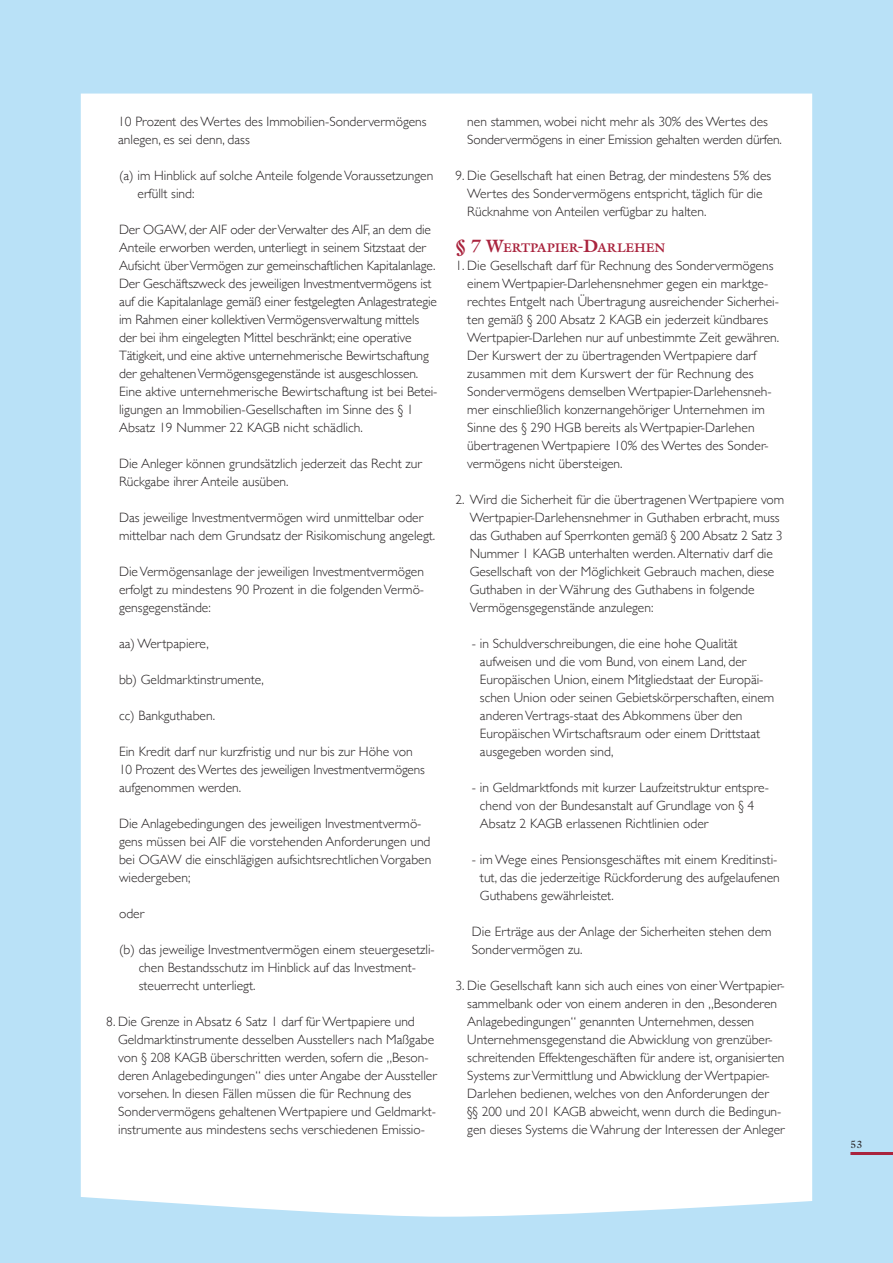
<style>
.page{position:relative;width:893px;height:1263px;background:#b9e1f7}
.page>*{position:absolute;margin:0;border:0;box-sizing:border-box;transform-origin:0 0}
.t1{font:300 13.5px/18px "Gill Sans";color:#231f20}
.t2{font:700 12.6px "Galliard";color:#a9233d}
.t3{font:10.5px "Galliard";color:#231f20}
.s1{font-size:18px}
</style>
<div class="page">
<div style="left:81px;top:94px;width:731px;height:1123px;background:#fff"></div>
<hr style="left:850px;top:1152px;width:43px;height:3px;background:#a9233d">
<p class="t1" style="left:118px;top:112px;width:310px">10 Prozent des Wertes des Immobilien-Sondervermögens anlegen, es sei denn, dass</p>
<p class="t1" style="left:138px;top:166px;width:297px;text-indent:-19px">(a) im Hinblick auf solche Anteile folgende Voraussetzungen erfüllt sind:</p>
<p class="t1" style="left:119px;top:220px;width:320px">Der OGAW, der AIF oder der Verwalter des AIF, an dem die Anteile erworben werden, unterliegt in seinem Sitzstaat der Aufsicht über Vermögen zur gemeinschaftlichen Kapitalanlage.<br>Der Geschäftszweck des jeweiligen Investmentvermögens ist auf die Kapitalanlage gemäß einer festgelegten Anlagestrategie im Rahmen einer kollektiven Vermögensverwaltung mittels der bei ihm eingelegten Mittel beschränkt; eine operative Tätigkeit, und eine aktive unternehmerische Bewirtschaftung der gehaltenen Vermögensgegenstände ist ausgeschlossen.<br>Eine aktive unternehmerische Bewirtschaftung ist bei Betei&shy;ligungen an Immobilien-Gesellschaften im Sinne des § 1<br>Absatz 19 Nummer 22 KAGB nicht schädlich.</p>
<p class="t1" style="left:119px;top:454px;width:304px">Die Anleger können grundsätzlich jederzeit das Recht zur<br>Rückgabe ihrer Anteile ausüben.</p>
<p class="t1" style="left:119px;top:508px;width:318px">Das jeweilige Investmentvermögen wird unmittelbar oder mittelbar nach dem Grundsatz der Risikomischung angelegt.</p>
<p class="t1" style="left:119px;top:562px;width:307px;text-align:justify">Die Vermögensanlage der jeweiligen Investmentvermögen erfolgt zu mindestens 90 Prozent in die folgenden Vermö&shy;gensgegenstände:</p>
<p class="t1" style="left:119px;top:634px;width:91px">aa) Wertpapiere,</p>
<p class="t1" style="left:119px;top:670px;width:146px">bb) Geldmarktinstrumente,</p>
<p class="t1" style="left:119px;top:706px;width:98px">cc) Bankguthaben.</p>
<p class="t1" style="left:119px;top:742px;width:307px">Ein Kredit darf nur kurzfristig und nur bis zur Höhe von<br>10 Prozent des Wertes des jeweiligen Investmentvermögens aufgenommen werden.</p>
<p class="t1" style="left:119px;top:814px;width:314px">Die Anlagebedingungen des jeweiligen Investmentvermö&shy;gens müssen bei AIF die vorstehenden Anforderungen und bei OGAW die einschlägigen aufsichtsrechtlichen Vorgaben wiedergeben;</p>
<p class="t1" style="left:119px;top:904px;width:27px">oder</p>
<p class="t1" style="left:139px;top:940px;width:298px;text-indent:-20px">(b) das jeweilige Investmentvermögen einem steuergesetzli&shy;chen Bestandsschutz im Hinblick auf das Investment&shy;steuerrecht unterliegt.</p>
<p class="t1" style="left:118px;top:1012px;width:320px;text-indent:-12px">8. Die Grenze in Absatz 6 Satz 1 darf für Wertpapiere und Geldmarktinstrumente desselben Ausstellers nach Maßgabe von § 208 KAGB überschritten werden, sofern die „Beson&shy;deren Anlagebedingungen“ dies unter Angabe der Aussteller vorsehen. In diesen Fällen müssen die für Rechnung des Sondervermögens gehaltenen Wertpapiere und Geldmarkt&shy;instrumente aus mindestens sechs verschiedenen Emissio-</p>
<p class="t1" style="left:467px;top:112px;width:316px">nen stammen, wobei nicht mehr als 30% des Wertes des<br>Sondervermögens in einer Emission gehalten werden dürfen.</p>
<p class="t1" style="left:467px;top:166px;width:305px;text-indent:-12px">9. Die Gesellschaft hat einen Betrag, der mindestens 5% des<br>Wertes des Sondervermögens entspricht, täglich für die<br>Rücknahme von Anteilen verfügbar zu halten.</p>
<p class="t2" style="left:455px;top:239px;width:153px"><span class="s1">§ 7 W</span>ERTPAPIER<span class="s1">-D</span>ARLEHEN</p>
<p class="t1" style="left:467px;top:256px;width:313px;text-indent:-12px">1. Die Gesellschaft darf für Rechnung des Sondervermögens einem Wertpapier-Darlehensnehmer gegen ein marktge&shy;rechtes Entgelt nach Übertragung ausreichender Sicherhei&shy;ten gemäß § 200 Absatz 2 KAGB ein jederzeit kündbares Wertpapier-Darlehen nur auf unbestimmte Zeit gewähren.<br>Der Kurswert der zu übertragenden Wertpapiere darf zusammen mit dem Kurswert der für Rechnung des Sondervermögens demselben Wertpapier-Darlehensneh&shy;mer einschließlich konzernangehöriger Unternehmen im Sinne des § 290 HGB bereits als Wertpapier-Darlehen übertragenen Wertpapiere 10% des Wertes des Sonder&shy;vermögens nicht übersteigen.</p>
<p class="t1" style="left:470px;top:490px;width:316px;text-indent:-14px">2. Wird die Sicherheit für die übertragenen Wertpapiere vom Wertpapier-Darlehensnehmer in Guthaben erbracht, muss das Guthaben auf Sperrkonten gemäß § 200 Absatz 2 Satz 3<br>Nummer 1 KAGB unterhalten werden. Alternativ darf die Gesellschaft von der Möglichkeit Gebrauch machen, diese Guthaben in der Währung des Guthabens in folgende Vermögensgegenstände anzulegen:</p>
<p class="t1" style="left:480px;top:634px;width:296px;text-indent:-8px">- in Schuldverschreibungen, die eine hohe Qualität aufweisen und die vom Bund, von einem Land, der Europäischen Union, einem Mitgliedstaat der Europäi&shy;schen Union oder seinen Gebietskörperschaften, einem anderen Vertrags-staat des Abkommens über den Europäischen Wirtschaftsraum oder einem Drittstaat ausgegeben worden sind,</p>
<p class="t1" style="left:480px;top:778px;width:290px;text-indent:-8px">- in Geldmarktfonds mit kurzer Laufzeitstruktur entspre&shy;chend von der Bundesanstalt auf Grundlage von § 4<br>Absatz 2 KAGB erlassenen Richtlinien oder</p>
<p class="t1" style="left:480px;top:850px;width:301px;text-indent:-8px">- im Wege eines Pensionsgeschäftes mit einem Kreditinsti&shy;tut, das die jederzeitige Rückforderung des aufgelaufenen<br>Guthabens gewährleistet.</p>
<p class="t1" style="left:472px;top:922px;width:301px">Die Erträge aus der Anlage der Sicherheiten stehen dem<br>Sondervermögen zu.</p>
<p class="t1" style="left:467px;top:976px;width:319px;text-indent:-12px">3. Die Gesellschaft kann sich auch eines von einer Wertpapier&shy;sammelbank oder von einem anderen in den „Besonderen Anlagebedingungen“ genannten Unternehmen, dessen Unternehmensgegenstand die Abwicklung von grenzüber&shy;schreitenden Effektengeschäften für andere ist, organisierten Systems zur Vermittlung und Abwicklung der Wertpapier-Darlehen bedienen, welches von den Anforderungen der<br>§§ 200 und 201 KAGB abweicht, wenn durch die Bedingun&shy;gen dieses Systems die Wahrung der Interessen der Anleger</p>
<p class="t3" style="left:850px;top:1138px;width:13px">53</p>
</div>
